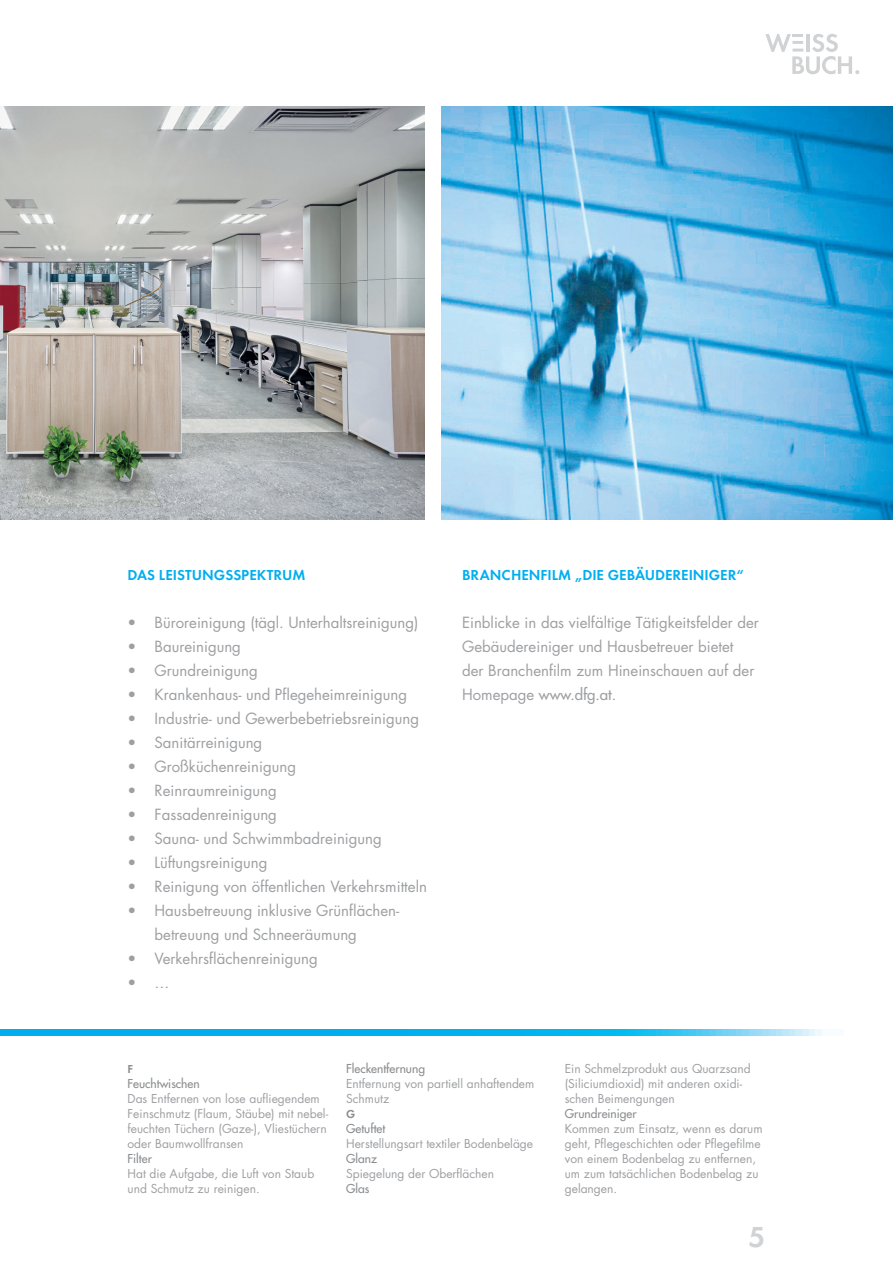
<style>
.page{position:relative;width:893px;height:1263px;background:#fff}
.page>*{position:absolute;margin:0;border:0;box-sizing:border-box;transform-origin:0 0}
.t1{font:600 30px "Futura";color:#d1d2d4}
.t2{font:15px/24px "Futura";color:#9d9fa2}
.t3{font:600 15px "Futura";color:#00aeef}
.t4{font:12px/15px "Futura";color:#9d9fa2}
.t5{font:12px "Futura";color:#8b8d90}
.t6{font:600 12px "Futura";color:#8b8d90}
.s1{font-style:inherit}
</style>
<div class="page">
<svg style="left:765px;top:34px;width:94px;height:40px"></svg>
<svg style="left:0;top:1029px;width:822px;height:6px;background:#1ab8f0"></svg>
<img style="left:441px;top:106px;width:452px;height:414px">
<img style="left:0;top:106px;width:424px;height:414px">
<p class="t3" style="left:128px;top:566px;width:179px">DAS LEISTUNGSSPEKTRUM</p>
<p class="t2" style="left:128px;top:610px;width:292px">• Büroreinigung (tägl. Unterhaltsreinigung)</p>
<p class="t2" style="left:128px;top:634px;width:115px">• Baureinigung</p>
<p class="t2" style="left:128px;top:658px;width:132px">• Grundreinigung</p>
<p class="t2" style="left:128px;top:682px;width:281px">• Krankenhaus- und Pflegeheimreinigung</p>
<p class="t2" style="left:128px;top:706px;width:293px">• Industrie- und Gewerbebetriebsreinigung</p>
<p class="t2" style="left:128px;top:730px;width:136px">• Sanitärreinigung</p>
<p class="t2" style="left:128px;top:754px;width:170px">• Großküchenreinigung</p>
<p class="t2" style="left:128px;top:778px;width:151px">• Reinraumreinigung</p>
<p class="t2" style="left:128px;top:802px;width:151px">• Fassadenreinigung</p>
<p class="t2" style="left:128px;top:826px;width:256px">• Sauna- und Schwimmbadreinigung</p>
<p class="t2" style="left:128px;top:850px;width:141px">• Lüftungsreinigung</p>
<p class="t2" style="left:128px;top:874px;width:301px">• Reinigung von öffentlichen Verkehrsmitteln</p>
<p class="t2" style="left:155px;top:898px;width:246px;text-indent:-27px">• Hausbetreuung inklusive Grünflächen&shy;betreuung und Schneeräumung</p>
<p class="t2" style="left:128px;top:946px;width:192px">• Verkehrsflächenreinigung</p>
<p class="t2" style="left:128px;top:970px;width:43px">• …</p>
<p class="t3" style="left:462px;top:566px;width:283px">BRANCHENFILM „DIE GEBÄUDEREINIGER“</p>
<p class="t2" style="left:462px;top:610px;width:298px">Einblicke in das vielfältige Tätigkeitsfelder der Gebäudereiniger und Hausbetreuer bietet<br>der Branchenfilm zum Hineinschauen auf der Homepage <span class="s1">www.dfg.at</span>.</p>
<p class="t6" style="left:128px;top:1062px;width:7px">F</p>
<p class="t5" style="left:128px;top:1076px;width:74px">Feuchtwischen</p>
<p class="t4" style="left:128px;top:1091px;width:202px">Das Entfernen von lose aufliegendem Feinschmutz (Flaum, Stäube) mit nebel&shy;feuchten Tüchern (Gaze-), Vliestüchern oder Baumwollfransen</p>
<p class="t5" style="left:128px;top:1151px;width:26px">Filter</p>
<p class="t4" style="left:128px;top:1166px;width:188px">Hat die Aufgabe, die Luft von Staub und Schmutz zu reinigen.</p>
<p class="t5" style="left:346px;top:1061px;width:80px">Fleckentfernung</p>
<p class="t4" style="left:346px;top:1076px;width:190px">Entfernung von partiell anhaftendem<br>Schmutz</p>
<p class="t6" style="left:346px;top:1107px;width:11px">G</p>
<p class="t5" style="left:346px;top:1121px;width:41px">Getuftet</p>
<p class="t4" style="left:346px;top:1136px;width:188px">Herstellungsart textiler Bodenbeläge</p>
<p class="t5" style="left:346px;top:1151px;width:32px">Glanz</p>
<p class="t4" style="left:346px;top:1166px;width:149px">Spiegelung der Oberflächen</p>
<p class="t5" style="left:346px;top:1181px;width:25px">Glas</p>
<p class="t4" style="left:565px;top:1061px;width:187px">Ein Schmelzprodukt aus Quarzsand (Siliciumdioxid) mit anderen oxidi&shy;schen Beimengungen</p>
<p class="t5" style="left:565px;top:1106px;width:73px">Grundreiniger</p>
<p class="t4" style="left:565px;top:1121px;width:199px">Kommen zum Einsatz, wenn es darum geht, Pflegeschichten oder Pflegefilme von einem Bodenbelag zu entfernen, um zum tatsächlichen Bodenbelag zu gelangen.</p>
<h1 class="t1" style="left:748px;top:1219px;width:19px">5</h1>
</div>
